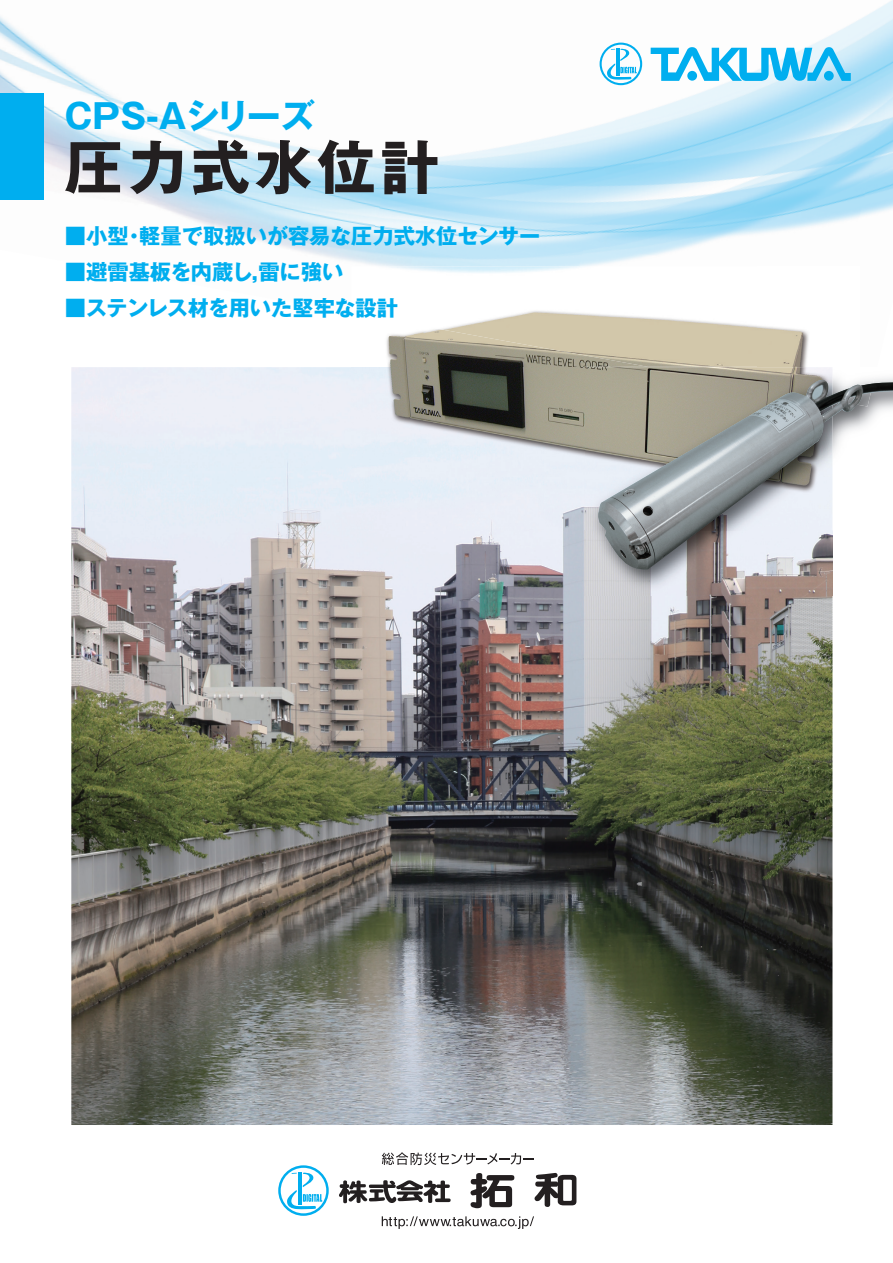
<style>
.page{position:relative;width:893px;height:1263px;background:#fff}
.page>*{position:absolute;margin:0;border:0;box-sizing:border-box;transform-origin:0 0}
.t1{font:700 58.5px "Gothic MB101 Pro";letter-spacing:.08em;color:#231f20}
.t2{font:700 34.05px "Gothic MB101 Pro";letter-spacing:-.015em;color:#00aeef}
.t3{font:700 21.3px "Gothic MB101 Pro";color:#00aeef}
.t4{font:700 21.3px "Gothic MB101 Pro";letter-spacing:-.02em;color:#00aeef}
</style>
<div class="page">
<img style="left:0;top:0;width:893px;height:1229px">
<h2 class="t2" style="left:65px;top:87px;width:252px">CPS-Aシリーズ</h2>
<h1 class="t1" style="left:65px;top:119px;width:376px">圧力式水位計</h1>
<p class="t3" style="left:65px;top:218px;width:477px">■小型・軽量で取扱いが容易な圧力式水位センサー</p>
<p class="t3" style="left:65px;top:254px;width:280px">■避雷基板を内蔵し,雷に強い</p>
<p class="t4" style="left:65px;top:291px;width:335px">■ステンレス材を用いた堅牢な設計</p>
</div>
